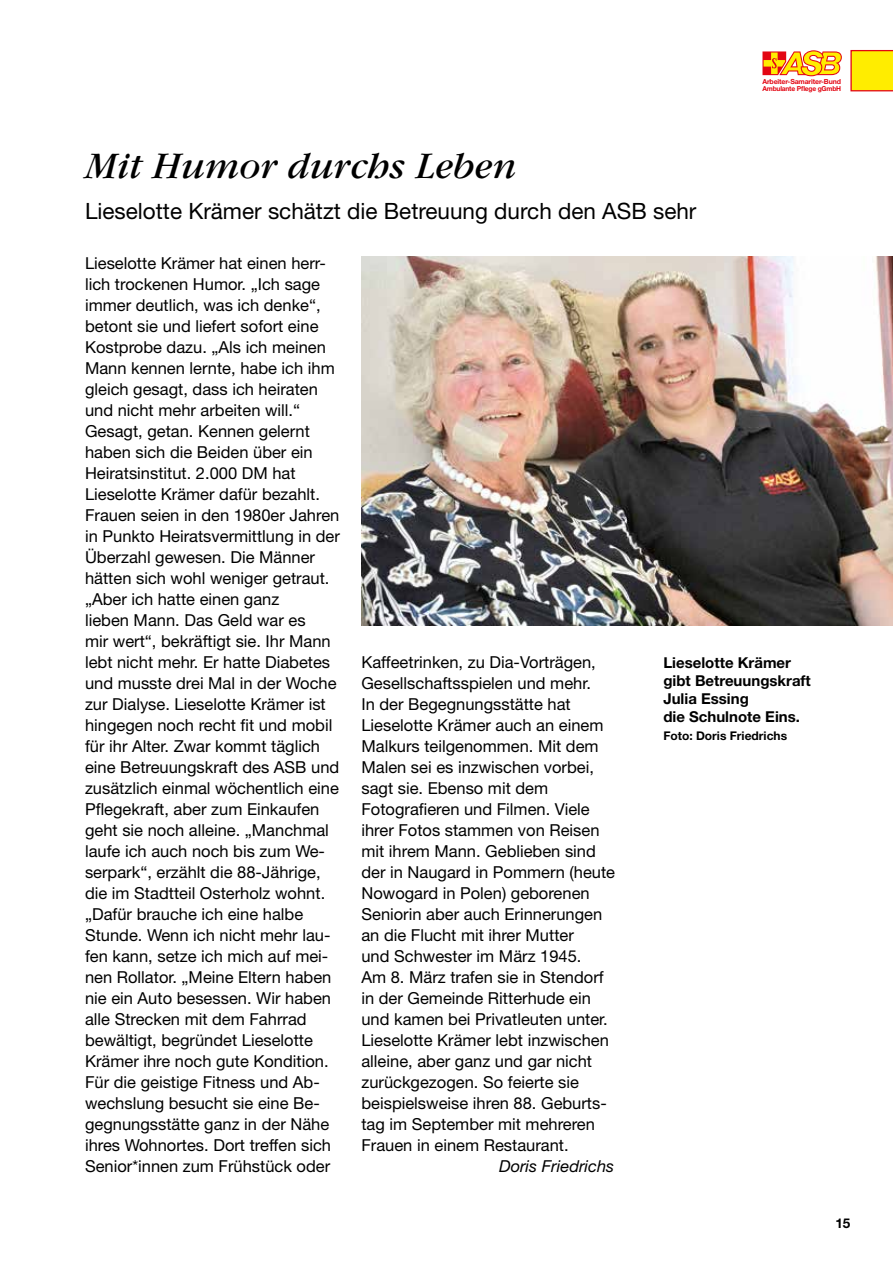
<style>
.page{position:relative;width:893px;height:1263px;background:#fff}
.page>*{position:absolute;margin:0;border:0;box-sizing:border-box;transform-origin:0 0}
.t1{font:italic 39px "Garamond";color:#000}
.t2{font:22.5px "Helvetica Neue";color:#000}
.t3{font:16.5px/21px "Helvetica Neue";color:#000}
.t4{font:italic 16.5px "Helvetica Neue";color:#000}
.t5{font:700 15px/18px "Helvetica Neue";color:#000}
.t6{font:700 13.5px "Helvetica Neue";color:#000}
.t7{font:700 12px "Helvetica Neue";color:#000}
.t8{font:700 6.9px/7.4px "Helvetica Neue";letter-spacing:-.02em;color:#e30613}
</style>
<div class="page">
<svg style="left:850px;top:50px;width:43px;height:41px;background:#fcda04"></svg>
<img style="left:362px;top:256px;width:531px;height:369px">
<svg style="left:762px;top:50px;width:80px;height:27px"></svg>
<p class="t8" style="left:762px;top:78px;width:80px">Arbeiter-Samariter-Bund<br>Ambulante Pflege gGmbH</p>
<h1 class="t1" style="left:85px;top:146px;width:433px">Mit Humor durchs Leben</h1>
<h2 class="t2" style="left:85px;top:198px;width:613px">Lieselotte Krämer schätzt die Betreuung durch den ASB sehr</h2>
<p class="t3" style="left:85px;top:253px;width:256px">Lieselotte Krämer hat einen herr&shy;lich trockenen Humor. „Ich sage immer deutlich, was ich denke“, betont sie und liefert sofort eine<br>Kostprobe dazu. „Als ich meinen<br>Mann kennen lernte, habe ich ihm gleich gesagt, dass ich heiraten und nicht mehr arbeiten will.“<br>Gesagt, getan. Kennen gelernt haben sich die Beiden über ein<br>Heiratsinstitut. 2.000 DM hat<br>Lieselotte Krämer dafür bezahlt.<br>Frauen seien in den 1980er Jahren in Punkto Heiratsvermittlung in der<br>Überzahl gewesen. Die Männer hätten sich wohl weniger getraut. „Aber ich hatte einen ganz<br>lieben Mann. Das Geld war es<br>mir wert“, bekräftigt sie. Ihr Mann lebt nicht mehr. Er hatte Diabetes und musste drei Mal in der Woche zur Dialyse. Lieselotte Krämer ist hingegen noch recht fit und mobil für ihr Alter. Zwar kommt täglich eine Betreuungskraft des ASB und zusätzlich einmal wöchentlich eine<br>Pflegekraft, aber zum Einkaufen geht sie noch alleine. „Manchmal laufe ich auch noch bis zum We&shy;serpark“, erzählt die 88-Jährige, die im Stadtteil Osterholz wohnt. „Dafür brauche ich eine halbe<br>Stunde. Wenn ich nicht mehr lau&shy;fen kann, setze ich mich auf mei&shy;nen Rollator. „Meine Eltern haben nie ein Auto besessen. Wir haben alle Strecken mit dem Fahrrad bewältigt, begründet Lieselotte<br>Krämer ihre noch gute Kondition.<br>Für die geistige Fitness und Ab&shy;wechslung besucht sie eine Be&shy;gegnungsstätte ganz in der Nähe ihres Wohnortes. Dort treffen sich<br>Senior*innen zum Frühstück oder</p>
<p class="t3" style="left:361px;top:651px;width:255px">Kaffeetrinken, zu Dia-Vorträgen,<br>Gesellschaftsspielen und mehr.<br>In der Begegnungsstätte hat<br>Lieselotte Krämer auch an einem<br>Malkurs teilgenommen. Mit dem<br>Malen sei es inzwischen vorbei, sagt sie. Ebenso mit dem<br>Fotografieren und Filmen. Viele ihrer Fotos stammen von Reisen mit ihrem Mann. Geblieben sind der in Naugard in Pommern (heute<br>Nowogard in Polen) geborenen<br>Seniorin aber auch Erinnerungen an die Flucht mit ihrer Mutter<br>und Schwester im März 1945.<br>Am 8. März trafen sie in Stendorf in der Gemeinde Ritterhude ein und kamen bei Privatleuten unter.<br>Lieselotte Krämer lebt inzwischen alleine, aber ganz und gar nicht zurückgezogen. So feierte sie beispielsweise ihren 88. Geburts&shy;tag im September mit mehreren<br>Frauen in einem Restaurant.</p>
<p class="t4" style="left:499px;top:1156px;width:117px">Doris Friedrichs</p>
<p class="t5" style="left:663px;top:653px;width:149px">Lieselotte Krämer gibt Betreuungskraft<br>Julia Essing<br>die Schulnote Eins.</p>
<p class="t7" style="left:663px;top:728px;width:125px">Foto: Doris Friedrichs</p>
<p class="t6" style="left:835px;top:1215px;width:17px">15</p>
</div>
